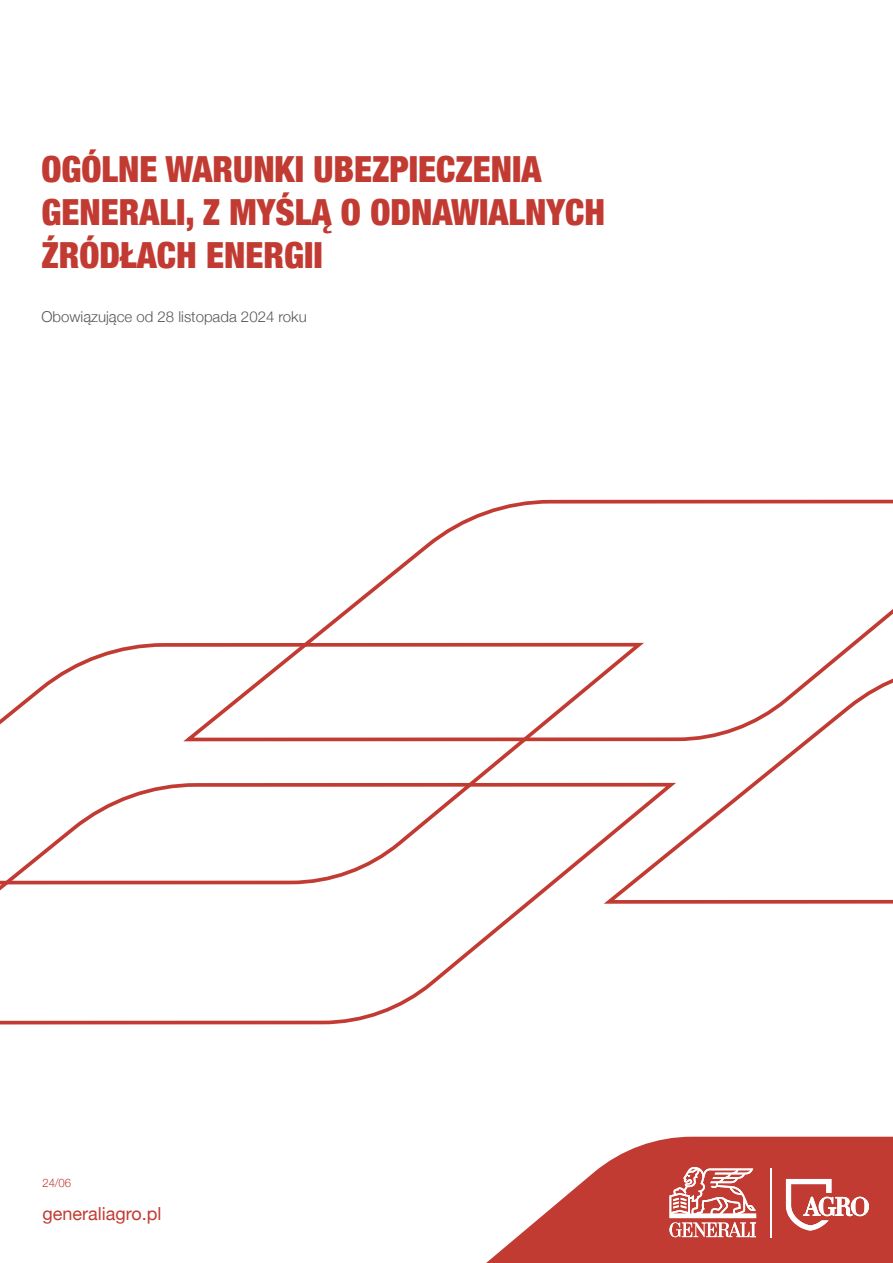
<style>
.page{position:relative;width:893px;height:1263px;background:#fff}
.page>*{position:absolute;margin:0;border:0;box-sizing:border-box;transform-origin:0 0}
.t1{font:900 condensed 36px/43.2px "Helvetica Neue";color:#c23b33}
.t2{font:18px "Helvetica Neue";color:#c23b33}
.t3{font:300 15px "Helvetica Neue";color:#575756}
.t4{font:300 11.7px "Helvetica Neue";color:#c23b33}
</style>
<div class="page">
<svg style="left:307px;top:499px;width:586px;height:161px"></svg>
<svg style="left:649px;top:660px;width:244px;height:244px"></svg>
<svg style="left:0;top:641px;width:649px;height:140px"></svg>
<svg style="left:0;top:781px;width:681px;height:244px"></svg>
<svg style="left:486px;top:1137px;width:407px;height:126px;fill:#c23b33"></svg>
<svg style="left:669px;top:1166px;width:87px;height:71px"></svg>
<hr style="left:770px;top:1168px;width:1px;height:69px;background:#fff">
<svg style="left:786px;top:1179px;width:83px;height:51px"></svg>
<p class="t1" style="left:41px;top:145px;width:565px">OGÓLNE WARUNKI UBEZPIECZENIA<br>GENERALI, Z MYŚLĄ O ODNAWIALNYCH<br>ŹRÓDŁACH ENERGII</p>
<p class="t3" style="left:41px;top:305px;width:267px">Obowiązujące od 28 listopada 2024 roku</p>
<p class="t4" style="left:43px;top:1174px;width:30px">24/06</p>
<p class="t2" style="left:43px;top:1201px;width:120px">generaliagro.pl</p>
</div>
